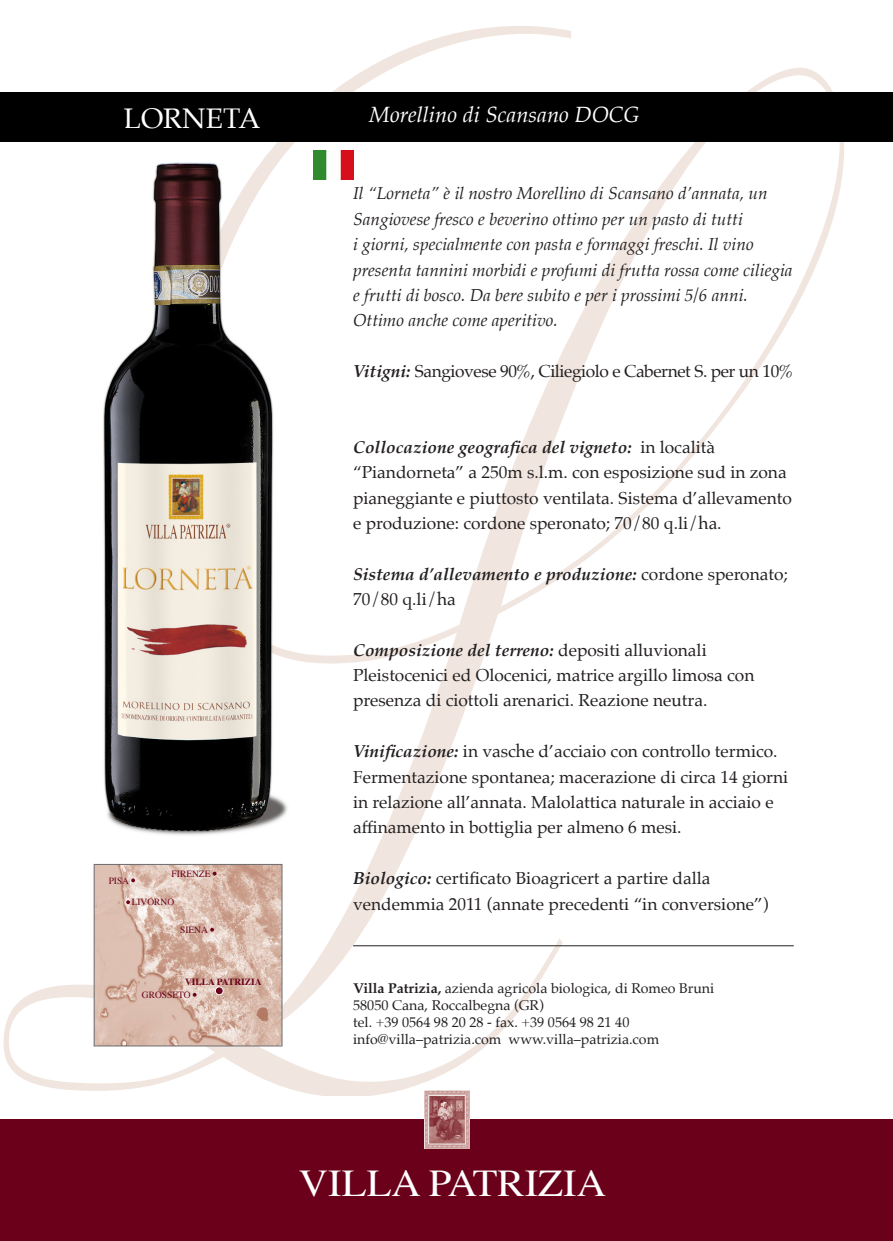
<style>
.page{position:relative;width:893px;height:1241px;background:#fff}
.page>*{position:absolute;margin:0;border:0;box-sizing:border-box;transform-origin:0 0}
.t1{font:500 1542.45px "Kunstlerschreibsch D";color:#f1e6df;scale:.49 1}
.t2{font:37.8px "Times";color:#fff;scale:1.08 1}
.t3{font:28.35px "Palatino";color:#fff}
.t4{font:italic 22.05px "Palatino";color:#fff}
.t5{font:17.32px/25.4px "Palatino";color:#231f20}
.t6{font:italic 17.32px/25.4px "Palatino";color:#231f20}
.t7{font:italic 700 17.32px/25.4px "Palatino";color:#231f20}
.t8{font:17.32px "Palatino";letter-spacing:-.025em;color:#231f20}
.t9{font:14.17px "Palatino";color:#231f20}
.t10{font:9.45px "Times";color:#6b001b}
.t11{font:700 9.45px "Times";color:#6b001b}
.s1{font-weight:700;font-style:italic}
.s2{font-weight:400;font-style:normal}
.s3{font-weight:700}
</style>
<div class="page">
<img style="left:96px;top:874px;width:184px;height:169px">
<div style="left:94px;top:864px;width:188px;height:181px;border:1px solid #6c6d70"></div>
<div style="left:215px;top:986px;width:8px;height:8px;background:#6b001b;border-radius:50%"></div>
<div style="left:215px;top:986px;width:9px;height:8px;border:1px solid #fff;border-radius:50%"></div>
<svg style="left:193px;top:992px;width:4px;height:4px"></svg>
<svg style="left:126px;top:900px;width:4px;height:3px"></svg>
<svg style="left:210px;top:927px;width:4px;height:4px"></svg>
<svg style="left:131px;top:878px;width:4px;height:4px"></svg>
<hr style="left:353px;top:945px;width:441px;height:1px;background:#231f20">
<div style="left:0;top:1119px;width:893px;height:121px;background:#6b001b"></div>
<img style="left:424px;top:1090px;width:46px;height:58px">
<img style="left:340px;top:150px;width:13px;height:30px">
<div style="left:0;top:93px;width:893px;height:49px;background:#000"></div>
<img style="left:93px;top:150px;width:234px;height:724px">
<h1 class="t1" style="left:-46px;top:-167px;width:1191px">L</h1>
<p class="t3" style="left:124px;top:94px;width:138px">LORNETA</p>
<p class="t4" style="left:369px;top:96px;width:272px">Morellino di Scansano DOCG</p>
<p class="t6" style="left:353px;top:180px;width:416px">Il “Lorneta” è il nostro Morellino di Scansano d’annata, un<br>Sangiovese fresco e beverino ottimo per un pasto di tutti</p>
<p class="t6" style="left:353px;top:231px;width:402px">i giorni, specialmente con pasta e formaggi freschi. Il vino</p>
<p class="t6" style="left:353px;top:257px;width:441px">presenta tannini morbidi e profumi di frutta rossa come ciliegia e frutti di bosco. Da bere subito e per i prossimi 5/6 anni.</p>
<p class="t6" style="left:353px;top:307px;width:206px">Ottimo anche come aperitivo.</p>
<p class="t8" style="left:353px;top:357px;width:442px"><span class="s1">Vitigni:</span> Sangiovese 90%, Ciliegiolo e Cabernet S. per un 10%</p>
<p class="t7" style="left:353px;top:434px;width:363px">Collocazione geografica del vigneto: <span class="s2">in località</span></p>
<p class="t5" style="left:353px;top:459px;width:440px">“Piandorneta” a 250m s.l.m. con esposizione sud in zona pianeggiante e piuttosto ventilata. Sistema d’allevamento e produzione: cordone speronato; 70/80 q.li/ha.</p>
<p class="t7" style="left:353px;top:561px;width:436px">Sistema d’allevamento e produzione: <span class="s2">cordone speronato;<br>70/80 q.li/ha</span></p>
<p class="t7" style="left:353px;top:637px;width:355px">Composizione del terreno: <span class="s2">depositi alluvionali</span></p>
<p class="t5" style="left:353px;top:662px;width:403px">Pleistocenici ed Olocenici, matrice argillo limosa con</p>
<p class="t5" style="left:353px;top:687px;width:356px">presenza di ciottoli arenarici. Reazione neutra.</p>
<p class="t5" style="left:353px;top:738px;width:436px"><span class="s1">Vinificazione:</span> in vasche d’acciaio con controllo termico.<br>Fermentazione spontanea; macerazione di circa 14 giorni in relazione all’annata. Malolattica naturale in acciaio e affinamento in bottiglia per almeno 6 mesi.</p>
<p class="t5" style="left:353px;top:865px;width:359px"><span class="s1">Biologico:</span> certificato Bioagricert a partire dalla</p>
<p class="t5" style="left:353px;top:890px;width:417px">vendemmia 2011 (annate precedenti “in conversione”)</p>
<p class="t10" style="left:172px;top:864px;width:40px">FIRENZE</p>
<p class="t10" style="left:109px;top:871px;width:22px">PISA</p>
<p class="t10" style="left:132px;top:893px;width:44px">LIVORNO</p>
<p class="t10" style="left:180px;top:920px;width:29px">SIENA</p>
<p class="t11" style="left:185px;top:972px;width:78px">VILLA PATRIZIA</p>
<p class="t10" style="left:142px;top:985px;width:50px">GROSSETO</p>
<p class="t9" style="left:353px;top:976px;width:363px"><span class="s3">Villa Patrizia,</span> azienda agricola biologica, di Romeo Bruni</p>
<p class="t9" style="left:353px;top:993px;width:192px">58050 Cana, Roccalbegna (GR)</p>
<p class="t9" style="left:353px;top:1010px;width:278px">tel. +39 0564 98 20 28 - fax. +39 0564 98 21 40</p>
<p class="t9" style="left:353px;top:1027px;width:308px">info@villa–patrizia.com www.villa–patrizia.com</p>
<p class="t2" style="left:299px;top:1147px;width:286px">VILLA PATRIZIA</p>
</div>
